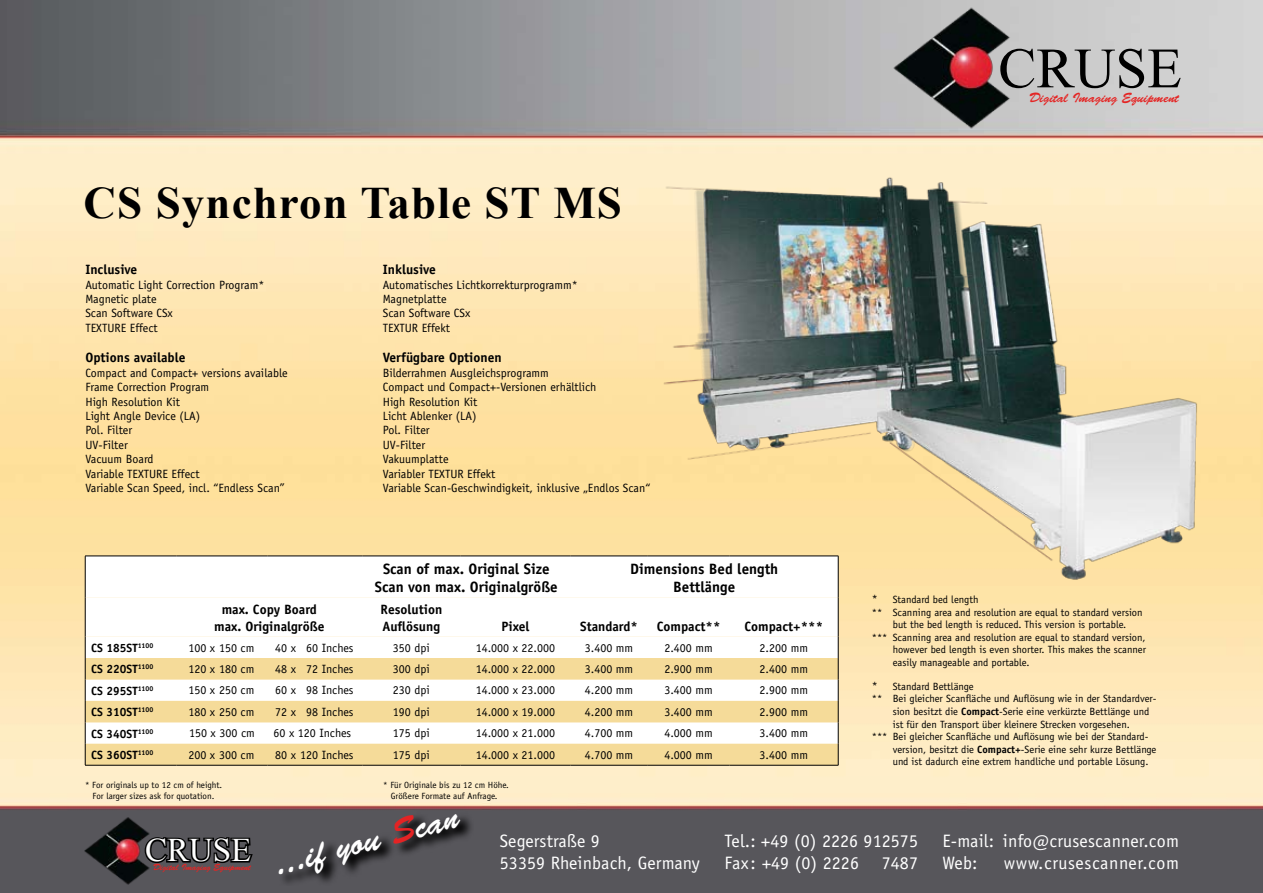
<style>
.page{position:relative;width:1263px;height:893px;background:#fff}
.page>*{position:absolute;margin:0;border:0;box-sizing:border-box;transform-origin:0 0}
.t1{font:57px "Times New Roman";color:#000}
.t2{font:700 45px "Times New Roman";letter-spacing:.025em;color:#000}
.t3{font:34.5px "Brush Script Std";color:#fff}
.t4{font:33px "Times New Roman";color:#fff}
.t5{font:18px/21.6px "Officina Sans";letter-spacing:.005em;color:#fff}
.t6{font:18px "Officina Sans";letter-spacing:.03em;color:#fff}
.t7{font:700 15px/18px "Officina Sans";color:#000;text-align:center}
.t8{font:700 13.5px/16.2px "Officina Sans";color:#000;text-align:center}
.t9{font:13.5px "Brush Script Std";color:#e42524}
.t10{font:12px/14.4px "Officina Sans";color:#000}
.t11{font:700 12px "Officina Sans";color:#000}
.t12{font:10.5px "Officina Sans";color:#000}
.t13{font:9px/10.8px "Officina Sans";color:#000;text-align:center}
.t14{font:9px "Brush Script Std";letter-spacing:-.01em;color:#e42524}
.s1{font-size:12px}
.s2{font-weight:700}
.s3{color:#e42324}
</style>
<div class="page">
<img style="left:0;top:0;width:1263px;height:893px">
<img style="left:635px;top:166px;width:574px;height:414px">
<svg style="left:277px;top:810px;width:197px;height:76px;background:#4c4c50"></svg>
<svg style="left:154px;top:835px;width:101px;height:30px;background:#2b2b2d"></svg>
<img style="left:890px;top:0;width:128px;height:135px">
<img style="left:82px;top:812px;width:72px;height:76px">
<svg style="left:86px;top:557px;width:752px;height:41px"></svg>
<svg style="left:85px;top:598px;width:754px;height:167px"></svg>
<hr style="left:85px;top:765px;width:91px;height:1px;background:#000">
<hr style="left:176px;top:765px;width:91px;height:1px;background:#000">
<hr style="left:267px;top:765px;width:95px;height:1px;background:#000">
<hr style="left:362px;top:765px;width:98px;height:1px;background:#000">
<hr style="left:460px;top:765px;width:110px;height:1px;background:#000">
<hr style="left:570px;top:765px;width:78px;height:1px;background:#000">
<hr style="left:648px;top:765px;width:81px;height:1px;background:#000">
<hr style="left:729px;top:765px;width:109px;height:1px;background:#000">
<hr style="left:85px;top:556px;width:91px;height:1px;background:#000">
<hr style="left:85px;top:556px;width:1px;height:42px;background:#000">
<hr style="left:176px;top:556px;width:91px;height:1px;background:#000">
<hr style="left:267px;top:556px;width:95px;height:1px;background:#000">
<hr style="left:362px;top:556px;width:98px;height:1px;background:#000">
<hr style="left:460px;top:556px;width:110px;height:1px;background:#000">
<hr style="left:570px;top:556px;width:78px;height:1px;background:#000">
<hr style="left:648px;top:556px;width:81px;height:1px;background:#000">
<hr style="left:729px;top:556px;width:109px;height:1px;background:#000">
<hr style="left:838px;top:556px;width:1px;height:42px;background:#000">
<h2 class="t2" style="left:84px;top:171px;width:540px">CS Synchron Table ST MS</h2>
<p class="t8" style="left:85px;top:261px;width:54px">Inclusive</p>
<p class="t10" style="left:85px;top:277px;width:180px">Automatic Light Correction Program*<br>Magnetic plate<br>Scan Software CSx<br>TEXTURE Effect</p>
<p class="t8" style="left:85px;top:350px;width:102px">Options available</p>
<p class="t10" style="left:85px;top:366px;width:204px">Compact and Compact+ versions available<br>Frame Correction Program<br>High Resolution Kit<br>Light Angle Device (LA)<br>Pol. Filter<br>UV-Filter<br>Vacuum Board<br>Variable TEXTURE Effect<br>Variable Scan Speed, incl. “Endless Scan”</p>
<p class="t8" style="left:383px;top:261px;width:55px">Inklusive</p>
<p class="t10" style="left:383px;top:277px;width:196px">Automatisches Lichtkorrekturprogramm*<br>Magnetplatte<br>Scan Software CSx<br>TEXTUR Effekt</p>
<p class="t8" style="left:383px;top:350px;width:121px">Verfügbare Optionen</p>
<p class="t10" style="left:383px;top:366px;width:269px">Bilderrahmen Ausgleichsprogramm<br>Compact und Compact+-Versionen erhältlich<br>High Resolution Kit<br>Licht Ablenker (LA)<br>Pol. Filter<br>UV-Filter<br>Vakuumplatte<br>Variabler TEXTUR Effekt<br>Variable Scan-Geschwindigkeit, inklusive „Endlos Scan“</p>
<p class="t7" style="left:375px;top:559px;width:184px">Scan of max. Original Size<br>Scan von max. Originalgröße</p>
<p class="t7" style="left:630px;top:559px;width:150px">Dimensions Bed length<br>Bettlänge</p>
<p class="t8" style="left:214px;top:601px;width:112px">max. Copy Board max. Originalgröße</p>
<p class="t8" style="left:380px;top:601px;width:63px;text-align:left">Resolution<br>Auflösung</p>
<p class="t8" style="left:501px;top:618px;width:30px">Pixel</p>
<p class="t8" style="left:580px;top:618px;width:59px">Standard*</p>
<p class="t8" style="left:657px;top:618px;width:65px">Compact**</p>
<p class="t8" style="left:744px;top:618px;width:80px">Compact+***</p>
<p class="t11" style="left:91px;top:640px;width:63px">CS 185ST<sup>1100</sup></p>
<p class="t10" style="left:188px;top:640px;width:68px">100 x 150 cm</p>
<p class="t10" style="left:275px;top:640px;width:80px">40 x 60 Inches</p>
<p class="t10" style="left:393px;top:640px;width:38px">350 dpi</p>
<p class="t10" style="left:476px;top:640px;width:81px">14.000 x 22.000</p>
<p class="t10" style="left:585px;top:640px;width:50px">3.400 mm</p>
<p class="t10" style="left:664px;top:640px;width:50px">2.400 mm</p>
<p class="t10" style="left:760px;top:640px;width:50px">2.200 mm</p>
<p class="t11" style="left:91px;top:662px;width:64px">CS 220ST<sup>1100</sup></p>
<p class="t10" style="left:188px;top:662px;width:68px">120 x 180 cm</p>
<p class="t10" style="left:275px;top:662px;width:80px">48 x 72 Inches</p>
<p class="t10" style="left:393px;top:662px;width:38px">300 dpi</p>
<p class="t10" style="left:476px;top:662px;width:81px">14.000 x 22.000</p>
<p class="t10" style="left:585px;top:662px;width:50px">3.400 mm</p>
<p class="t10" style="left:664px;top:662px;width:50px">2.900 mm</p>
<p class="t10" style="left:760px;top:662px;width:50px">2.400 mm</p>
<p class="t11" style="left:91px;top:683px;width:64px">CS 295ST<sup>1100</sup></p>
<p class="t10" style="left:188px;top:683px;width:68px">150 x 250 cm</p>
<p class="t10" style="left:275px;top:683px;width:80px">60 x 98 Inches</p>
<p class="t10" style="left:393px;top:683px;width:38px">230 dpi</p>
<p class="t10" style="left:476px;top:683px;width:81px">14.000 x 23.000</p>
<p class="t10" style="left:585px;top:683px;width:50px">4.200 mm</p>
<p class="t10" style="left:664px;top:683px;width:50px">3.400 mm</p>
<p class="t10" style="left:760px;top:683px;width:50px">2.900 mm</p>
<p class="t11" style="left:91px;top:705px;width:64px">CS 310ST<sup>1100</sup></p>
<p class="t10" style="left:188px;top:705px;width:68px">180 x 250 cm</p>
<p class="t10" style="left:275px;top:705px;width:80px">72 x 98 Inches</p>
<p class="t10" style="left:393px;top:705px;width:38px">190 dpi</p>
<p class="t10" style="left:476px;top:705px;width:81px">14.000 x 19.000</p>
<p class="t10" style="left:585px;top:705px;width:50px">4.200 mm</p>
<p class="t10" style="left:664px;top:705px;width:50px">3.400 mm</p>
<p class="t10" style="left:760px;top:705px;width:50px">2.900 mm</p>
<p class="t11" style="left:91px;top:726px;width:64px">CS 340ST<sup>1100</sup></p>
<p class="t10" style="left:189px;top:726px;width:67px">150 x 300 cm</p>
<p class="t10" style="left:273px;top:726px;width:79px">60 x 120 Inches</p>
<p class="t10" style="left:393px;top:726px;width:38px">175 dpi</p>
<p class="t10" style="left:476px;top:726px;width:81px">14.000 x 21.000</p>
<p class="t10" style="left:585px;top:726px;width:50px">4.700 mm</p>
<p class="t10" style="left:664px;top:726px;width:50px">4.000 mm</p>
<p class="t10" style="left:760px;top:726px;width:50px">3.400 mm</p>
<p class="t11" style="left:91px;top:748px;width:64px">CS 360ST<sup>1100</sup></p>
<p class="t10" style="left:188px;top:747px;width:68px">200 x 300 cm</p>
<p class="t10" style="left:275px;top:747px;width:80px">80 x 120 Inches</p>
<p class="t10" style="left:393px;top:747px;width:38px">175 dpi</p>
<p class="t10" style="left:476px;top:747px;width:81px">14.000 x 21.000</p>
<p class="t10" style="left:585px;top:747px;width:50px">4.700 mm</p>
<p class="t10" style="left:664px;top:747px;width:50px">4.000 mm</p>
<p class="t10" style="left:760px;top:747px;width:50px">3.400 mm</p>
<h1 class="t1" style="left:998px;top:30px;width:185px">CRUSE</h1>
<p class="t9" style="left:1029px;top:90px;width:151px">Digital Imaging Equipment</p>
<p class="t12" style="left:872px;top:593px;width:108px"><span class="s1">*</span> Standard bed length</p>
<p class="t12" style="left:872px;top:606px;width:272px">** Scanning area and resolution are equal to standard version</p>
<p class="t12" style="left:893px;top:618px;width:235px">but the bed length is reduced. This version is portable.</p>
<p class="t12" style="left:872px;top:631px;width:275px">*** Scanning area and resolution are equal to standard version,</p>
<p class="t12" style="left:893px;top:644px;width:255px">however bed length is even shorter. This makes the scanner</p>
<p class="t12" style="left:893px;top:656px;width:138px">easily manageable and portable.</p>
<p class="t12" style="left:872px;top:680px;width:103px"><span class="s1">*</span> Standard Bettlänge</p>
<p class="t12" style="left:872px;top:693px;width:286px">** Bei gleicher Scanfläche und Auflösung wie in der Standardver-</p>
<p class="t12" style="left:893px;top:705px;width:258px">sion besitzt die <span class="s2">Compact</span>-Serie eine verkürzte Bettlänge und</p>
<p class="t12" style="left:893px;top:718px;width:239px">ist für den Transport über kleinere Strecken vorgesehen.</p>
<p class="t12" style="left:872px;top:730px;width:278px">*** Bei gleicher Scanfläche und Auflösung wie bei der Standard-</p>
<p class="t12" style="left:893px;top:743px;width:265px">version, besitzt die <span class="s2">Compact+</span>-Serie eine sehr kurze Bettlänge</p>
<p class="t12" style="left:893px;top:756px;width:257px">und ist dadurch eine extrem handliche und portable Lösung.</p>
<p class="t13" style="left:85px;top:780px;width:139px">* For originals up to 12 cm of height.<br>For larger sizes ask for quotation.</p>
<p class="t13" style="left:383px;top:780px;width:127px">* Für Originale bis zu 12 cm Höhe.<br>Größere Formate auf Anfrage.</p>
<h3 class="t3" style="left:270px;top:846px;width:191px;rotate:-15deg">...if you <span class="s3">S</span>can</h3>
<h3 class="t5" style="left:500px;top:830px;width:202px">Segerstraße 9<br>53359 Rheinbach, Germany</h3>
<h3 class="t5" style="left:724px;top:831px;width:195px">Tel.: +49 (0) 2226 912575<br>Fax: +49 (0) 2226</h3>
<h3 class="t5" style="left:942px;top:830px;width:238px">E-mail: info@crusescanner.com</h3>
<h3 class="t4" style="left:145px;top:828px;width:108px">CRUSE</h3>
<p class="t14" style="left:153px;top:862px;width:99px">Digital Imaging Equipment</p>
<h3 class="t5" style="left:942px;top:852px;width:37px">Web:</h3>
<h3 class="t6" style="left:1004px;top:852px;width:177px">www.crusescanner.com</h3>
<h3 class="t5" style="left:882px;top:852px;width:38px">7487</h3>
</div>
